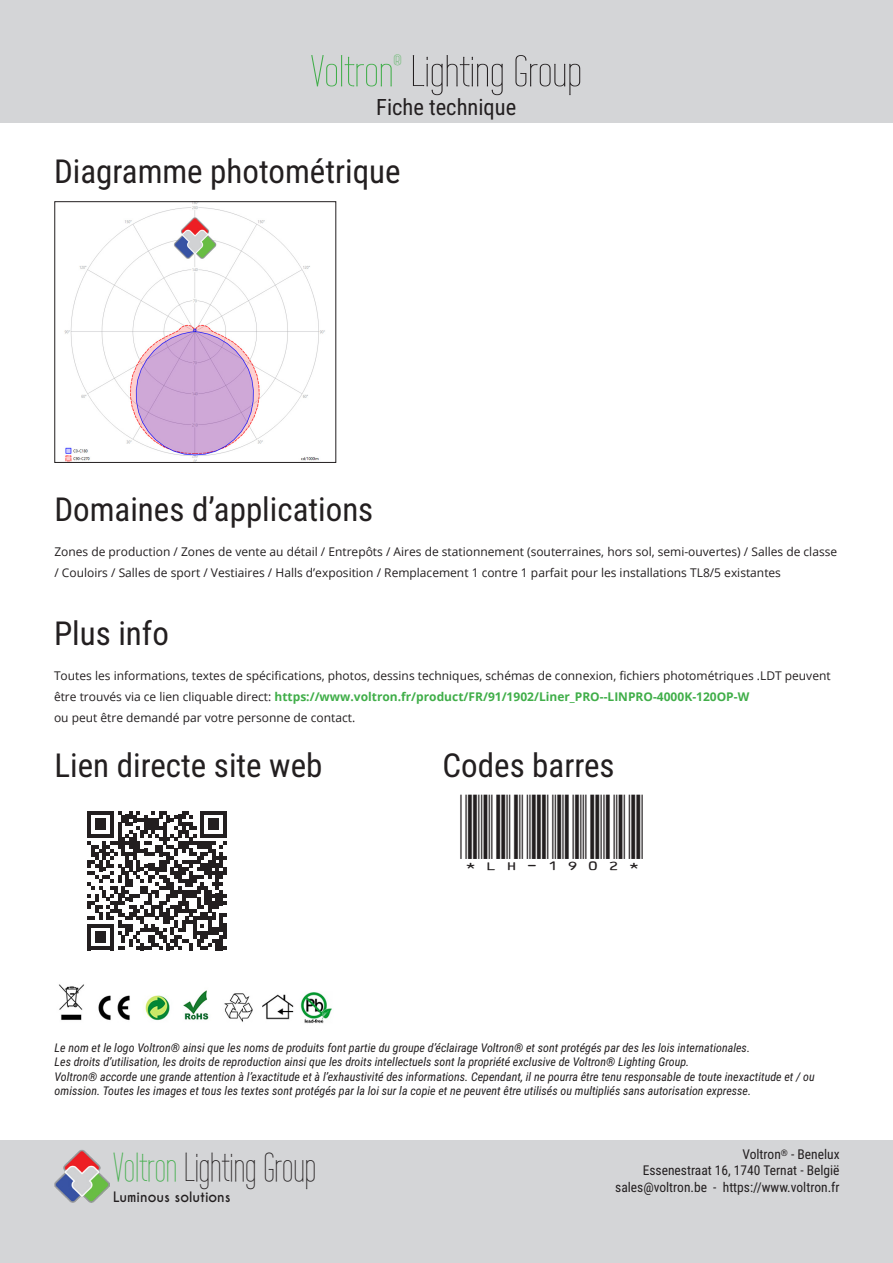
<style>
.page{position:relative;width:893px;height:1263px;background:#fff}
.page>*{position:absolute;margin:0;border:0;box-sizing:border-box;transform-origin:0 0}
.t1{font:43.5px "Wire One";color:#231f20;scale:1.2 1}
.t2{font:40.5px "Wire One";color:#231f20}
.t3{font:33px "Roboto Condensed";color:#231f20}
.t4{font:22.5px "Roboto Condensed";color:#231f20}
.t5{font:15px "Wire One";color:#40ae49;scale:1.2 1}
.t6{font:13.5px/16.5px "Roboto Condensed";color:#231f20;text-align:right}
.t7{font:700 13.5px "Caviar Dreams";color:#231f20}
.t8{font:italic 12px/14.4px "Roboto Condensed";color:#231f20}
.t9{font:12px/21px "Open Sans";color:#231f20}
.s1{color:#40ae49}
.s2{font-weight:700;color:#40ae49}
</style>
<div class="page">
<div style="left:0;top:1141px;width:893px;height:122px;background:#d4d5d7"></div>
<img style="left:55px;top:1150px;width:54px;height:53px">
<div style="left:0;top:0;width:893px;height:122px;background:#d4d5d7"></div>
<svg style="left:88px;top:811px;width:139px;height:139px"></svg>
<img style="left:64px;top:203px;width:261px;height:258px">
<div style="left:54px;top:201px;width:282px;height:262px;border:1px solid #231f20"></div>
<img style="left:58px;top:984px;width:274px;height:40px">
<p class="t5" style="left:394px;top:52px;width:8px">®</p>
<h3 class="t4" style="left:376px;top:91px;width:142px">Fiche technique</h3>
<h1 class="t1" style="left:311px;top:47px;width:228px"><span class="s1">Voltron</span> Lighting Group</h1>
<h3 class="t3" style="left:54px;top:148px;width:348px">Diagramme photométrique</h3>
<h3 class="t3" style="left:54px;top:486px;width:320px">Domaines d’applications</h3>
<p class="t9" style="left:54px;top:540px;width:784px">Zones de production / Zones de vente au détail / Entrepôts / Aires de stationnement (souterraines, hors sol, semi-ouvertes) / Salles de classe / Couloirs / Salles de sport / Vestiaires / Halls d’exposition / Remplacement 1 contre 1 parfait pour les installations TL8/5 existantes</p>
<h3 class="t3" style="left:54px;top:610px;width:116px">Plus info</h3>
<p class="t9" style="left:54px;top:665px;width:778px">Toutes les informations, textes de spécifications, photos, dessins techniques, schémas de connexion, fichiers photométriques .LDT peuvent être trouvés via ce lien cliquable direct: <span class="s2">https://www.voltron.fr/product/FR/91/1902/Liner_PRO--LINPRO-4000K-120OP-W<br></span>ou peut être demandé par votre personne de contact.</p>
<h3 class="t3" style="left:55px;top:742px;width:269px">Lien directe site web</h3>
<h3 class="t3" style="left:443px;top:742px;width:174px">Codes barres</h3>
<p class="t8" style="left:55px;top:1040px;width:762px">Le nom et le logo Voltron® ainsi que les noms de produits font partie du groupe d’éclairage Voltron® et sont protégés par des les lois internationales.<br>Les droits d’utilisation, les droits de reproduction ainsi que les droits intellectuels sont la propriété exclusive de Voltron® Lighting Group.<br>Voltron® accorde une grande attention à l’exactitude et à l’exhaustivité des informations. Cependant, il ne pourra être tenu responsable de toute inexactitude et / ou omission. Toutes les images et tous les textes sont protégés par la loi sur la copie et ne peuvent être utilisés ou multipliés sans autorisation expresse.</p>
<h2 class="t2" style="left:113px;top:1145px;width:204px"><span class="s1">Voltron</span> Lighting Group</h2>
<p class="t7" style="left:113px;top:1189px;width:119px">Luminous solutions</p>
<p class="t6" style="left:615px;top:1145px;width:226px">Voltron<sup>®</sup> - Benelux<br>Essenestraat 16, 1740 Ternat - België sales@voltron.be - https://www.voltron.fr</p>
</div>
